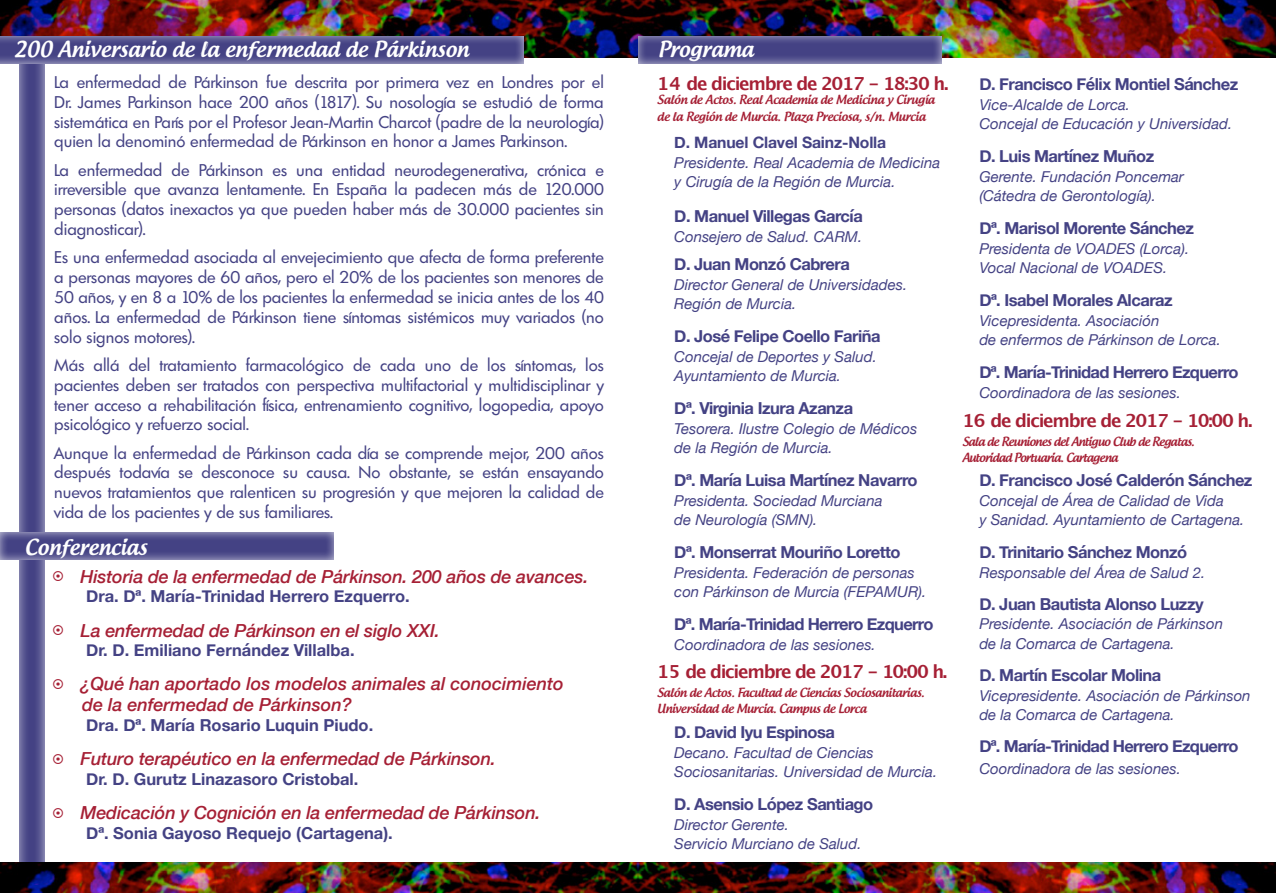
<style>
.page{position:relative;width:1276px;height:893px;background:#fff}
.page>*{position:absolute;margin:0;border:0;box-sizing:border-box;transform-origin:0 0}
.t1{font:500 21px "Androgyne";color:#fff}
.t2{font:italic 500 18px/21px "Helvetica Neue";letter-spacing:-.01em;color:#a62035}
.t3{font:700 18px "Lucida Grande";letter-spacing:-.07em;color:#a62035}
.t4{font:16.5px/19.8px "Limerick";color:#444284;text-align:justify}
.t5{font:700 16.5px "Helvetica Neue";letter-spacing:-.03em;color:#444284}
.t6{font:700 16.5px "Helvetica Neue";color:#444284}
.t7{font:700 15.75px "Helvetica Neue";letter-spacing:-.01em;color:#444284}
.t8{font:italic 15px/19.5px "Helvetica Neue";color:#444284}
.t9{font:500 12px/16.2px "Androgyne";letter-spacing:-.03em;color:#a62035}
.t10{font:500 12px "Androgyne";letter-spacing:-.05em;color:#a62035}
</style>
<div class="page">
<div style="left:18px;top:38px;width:27px;height:843px;background:#fff;opacity:.75"></div>
<img style="left:0;top:0;width:1276px;height:57px">
<div style="left:638px;top:34px;width:304px;height:30px;background:#fff;opacity:.75"></div>
<div style="left:0;top:530px;width:335px;height:30px;background:#fff;opacity:.75"></div>
<div style="left:0;top:34px;width:524px;height:30px;background:#fff;opacity:.75"></div>
<img style="left:0;top:863px;width:1276px;height:30px">
<p class="t1" style="left:14px;top:36px;width:456px">200 Aniversario de la enfermedad de Párkinson</p>
<p class="t4" style="left:54px;top:72px;width:551px">La enfermedad de Párkinson fue descrita por primera vez en Londres por el Dr. James Parkinson hace 200 años (1817). Su nosología se estudió de forma sistemática en París por el Profesor Jean-Martin Charcot (padre de la neurología) quien la denominó enfermedad de Párkinson en honor a James Parkinson.  </p>
<p class="t4" style="left:54px;top:160px;width:551px">La enfermedad de Párkinson es una entidad neurodegenerativa, crónica e irreversible que avanza lentamente. En España la padecen más de 120.000 personas (datos inexactos ya que pueden haber más de 30.000 pacientes sin diagnosticar).  </p>
<p class="t4" style="left:54px;top:248px;width:551px">Es una enfermedad asociada al envejecimiento que afecta de forma preferente a personas mayores de 60 años, pero el 20% de los pacientes son menores de 50 años, y en 8 a 10% de los pacientes la enfermedad se inicia antes de los 40 años. La enfermedad de Párkinson tiene síntomas sistémicos muy variados (no solo signos motores).</p>
<p class="t4" style="left:54px;top:355px;width:551px">Más allá del tratamiento farmacológico de cada uno de los síntomas, los pacientes deben ser tratados con perspectiva multifactorial y multidisciplinar y tener acceso a rehabilitación física, entrenamiento cognitivo, logopedia, apoyo psicológico y refuerzo social.  </p>
<p class="t4" style="left:54px;top:443px;width:551px">Aunque la enfermedad de Párkinson cada día se comprende mejor, 200 años después todavía se desconoce su causa. No obstante, se están ensayando nuevos tratamientos que ralenticen su progresión y que mejoren la calidad de vida de los pacientes y de sus familiares.</p>
<p class="t1" style="left:25px;top:533px;width:124px">Conferencias</p>
<p class="t2" style="left:81px;top:564px;width:509px">Historia de la enfermedad de Párkinson. 200 años de avances.</p>
<p class="t6" style="left:86px;top:583px;width:325px">Dra. Dª. María-Trinidad Herrero Ezquerro.</p>
<p class="t2" style="left:81px;top:618px;width:361px">La enfermedad de Párkinson en el siglo XXI.</p>
<p class="t6" style="left:86px;top:637px;width:270px">Dr. D. Emiliano Fernández Villalba.</p>
<p class="t2" style="left:81px;top:672px;width:485px">¿Qué han aportado los modelos animales al conocimiento de la enfermedad de Párkinson?</p>
<p class="t6" style="left:86px;top:712px;width:289px">Dra. Dª. María Rosario Luquin Piudo.</p>
<p class="t2" style="left:81px;top:747px;width:417px">Futuro terapéutico en la enfermedad de Párkinson.</p>
<p class="t6" style="left:86px;top:766px;width:274px">Dr. D. Gurutz Linazasoro Cristobal.</p>
<p class="t2" style="left:81px;top:801px;width:461px">Medicación y Cognición en la enfermedad de Párkinson.</p>
<p class="t6" style="left:86px;top:820px;width:308px">Dª. Sonia Gayoso Requejo (Cartagena).</p>
<p class="t1" style="left:658px;top:36px;width:97px">Programa</p>
<p class="t3" style="left:657px;top:69px;width:293px">14 de diciembre de 2017 - 18:30 h.</p>
<p class="t9" style="left:657px;top:92px;width:279px">Salón de Actos. Real Academia de Medicina y Cirugía de la Región de Murcia. Plaza Preciosa, s/n. Murcia</p>
<p class="t7" style="left:674px;top:130px;width:213px">D. Manuel Clavel Sainz-Nolla</p>
<p class="t8" style="left:674px;top:153px;width:267px">Presidente. Real Academia de Medicina y Cirugía de la Región de Murcia.</p>
<p class="t5" style="left:674px;top:203px;width:190px">D. Manuel Villegas García</p>
<p class="t8" style="left:674px;top:227px;width:189px">Consejero de Salud. CARM.</p>
<p class="t5" style="left:674px;top:251px;width:177px">D. Juan Monzó Cabrera</p>
<p class="t8" style="left:674px;top:275px;width:234px">Director General de Universidades.<br>Región de Murcia.</p>
<p class="t5" style="left:674px;top:323px;width:208px">D. José Felipe Coello Fariña</p>
<p class="t8" style="left:674px;top:347px;width:204px">Concejal de Deportes y Salud.<br>Ayuntamiento de Murcia.</p>
<p class="t5" style="left:674px;top:395px;width:180px">Dª. Virginia Izura Azanza</p>
<p class="t8" style="left:674px;top:419px;width:245px">Tesorera. Ilustre Colegio de Médicos de la Región de Murcia.</p>
<p class="t5" style="left:674px;top:467px;width:245px">Dª. María Luisa Martínez Navarro</p>
<p class="t8" style="left:674px;top:491px;width:210px">Presidenta. Sociedad Murciana de Neurología (SMN).</p>
<p class="t5" style="left:674px;top:539px;width:228px">Dª. Monserrat Mouriño Loretto</p>
<p class="t8" style="left:674px;top:563px;width:253px">Presidenta. Federación de personas con Párkinson de Murcia (FEPAMUR).</p>
<p class="t5" style="left:674px;top:611px;width:261px">Dª. María-Trinidad Herrero Ezquerro</p>
<p class="t8" style="left:674px;top:635px;width:203px">Coordinadora de las sesiones.</p>
<p class="t3" style="left:657px;top:657px;width:292px">15 de diciembre de 2017 - 10:00 h.</p>
<p class="t9" style="left:657px;top:684px;width:269px">Salón de Actos. Facultad de Ciencias Sociosanitarias.<br>Universidad de Murcia. Campus de Lorca</p>
<p class="t5" style="left:674px;top:719px;width:162px">D. David Iyu Espinosa</p>
<p class="t8" style="left:674px;top:743px;width:264px">Decano. Facultad de Ciencias<br>Sociosanitarias. Universidad de Murcia.</p>
<p class="t5" style="left:674px;top:791px;width:200px">D. Asensio López Santiago</p>
<p class="t8" style="left:674px;top:815px;width:189px">Director Gerente.<br>Servicio Murciano de Salud.</p>
<p class="t5" style="left:979px;top:71px;width:260px">D. Francisco Félix Montiel Sánchez</p>
<p class="t8" style="left:979px;top:95px;width:152px">Vice-Alcalde de Lorca.</p>
<p class="t8" style="left:979px;top:115px;width:254px">Concejal de Educación y Universidad.</p>
<p class="t5" style="left:979px;top:143px;width:176px">D. Luis Martínez Muñoz</p>
<p class="t8" style="left:979px;top:167px;width:206px">Gerente. Fundación Poncemar (Cátedra de Gerontología).</p>
<p class="t5" style="left:979px;top:215px;width:216px">Dª. Marisol Morente Sánchez</p>
<p class="t8" style="left:979px;top:239px;width:211px">Presidenta de VOADES (Lorca).<br>Vocal Nacional de VOADES.</p>
<p class="t5" style="left:979px;top:287px;width:195px">Dª. Isabel Morales Alcaraz</p>
<p class="t8" style="left:979px;top:311px;width:243px">Vicepresidenta. Asociación<br>de enfermos de Párkinson de Lorca.</p>
<p class="t5" style="left:979px;top:359px;width:261px">Dª. María-Trinidad Herrero Ezquerro</p>
<p class="t8" style="left:979px;top:384px;width:203px">Coordinadora de las sesiones.</p>
<p class="t3" style="left:962px;top:406px;width:292px">16 de diciembre de 2017 - 10:00 h.</p>
<p class="t10" style="left:962px;top:434px;width:234px">Sala de Reuniones del Antiguo Club de Regatas.</p>
<p class="t10" style="left:962px;top:450px;width:157px">Autoridad Portuaria. Cartagena</p>
<p class="t5" style="left:979px;top:467px;width:275px">D. Francisco José Calderón Sánchez</p>
<p class="t8" style="left:979px;top:491px;width:266px">Concejal de Área de Calidad de Vida<br>y Sanidad. Ayuntamiento de Cartagena.</p>
<p class="t5" style="left:979px;top:539px;width:209px">D. Trinitario Sánchez Monzó</p>
<p class="t8" style="left:979px;top:563px;width:227px">Responsable del Área de Salud 2.</p>
<p class="t5" style="left:979px;top:591px;width:226px">D. Juan Bautista Alonso Luzzy</p>
<p class="t8" style="left:979px;top:615px;width:245px">Presidente. Asociación de Párkinson de la Comarca de Cartagena.</p>
<p class="t5" style="left:979px;top:662px;width:183px">D. Martín Escolar Molina</p>
<p class="t8" style="left:979px;top:686px;width:273px">Vicepresidente. Asociación de Párkinson de la Comarca de Cartagena.</p>
<p class="t5" style="left:979px;top:733px;width:261px">Dª. María-Trinidad Herrero Ezquerro</p>
<p class="t8" style="left:979px;top:760px;width:203px">Coordinadora de las sesiones.</p>
</div>
